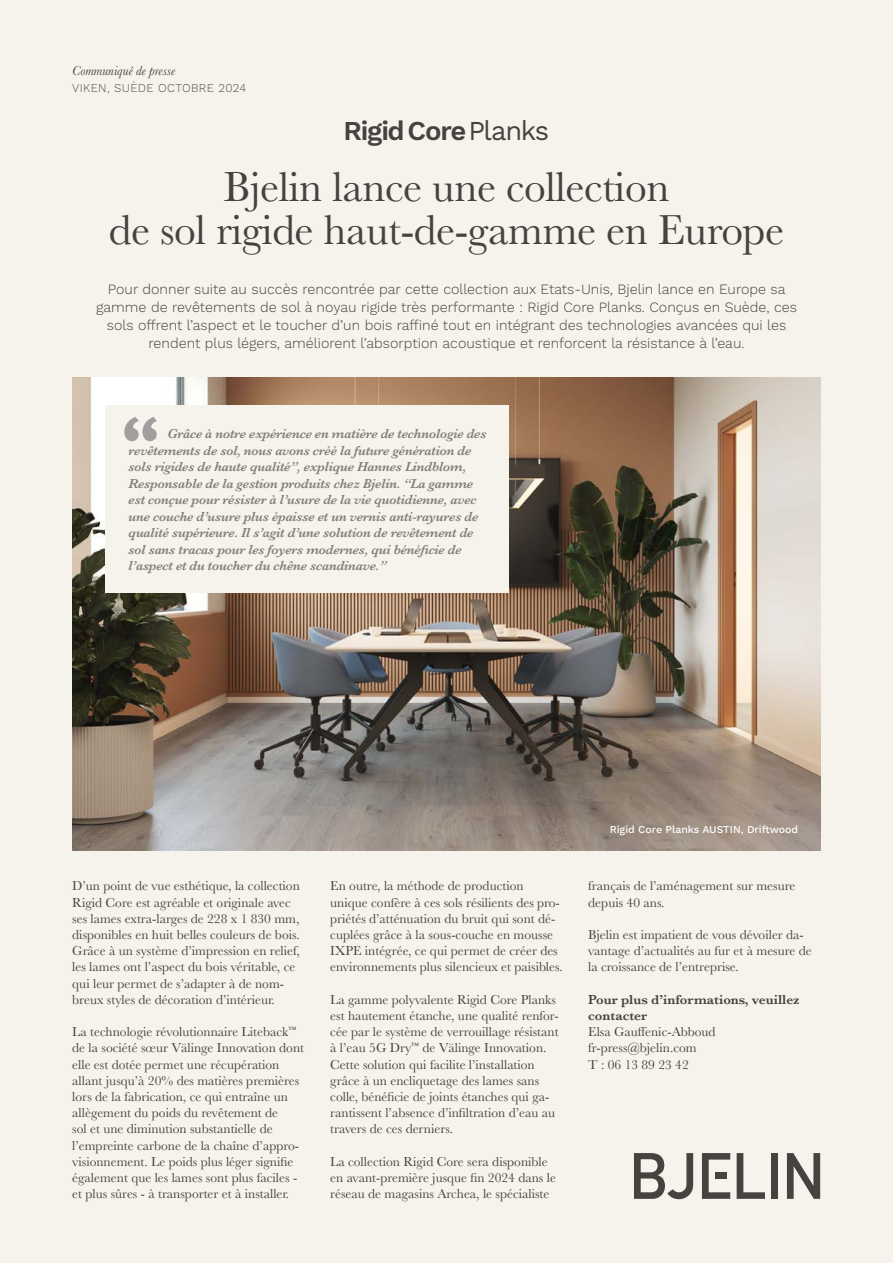
<style>
.page{position:relative;width:893px;height:1263px;background:#f6f2ec}
.page>*{position:absolute;margin:0;border:0;box-sizing:border-box;transform-origin:0 0}
.t1{font:43.5px/43.5px "Baskerville";letter-spacing:-.01em;color:#454240;text-align:center}
.t2{font:600 27.3px "Work Sans";letter-spacing:-.045em;color:#464240}
.t3{font:300 14.25px/18px "Work Sans";color:#454240;text-align:center}
.t4{font:13.5px/16.2px "Baskerville";color:#454240}
.t5{font:italic 600 13.5px/16.5px "Baskerville";letter-spacing:-.015em;color:#847d7b}
.t6{font:600 13.5px/16.2px "Baskerville";color:#454240}
.t7{font:italic 13.5px "Baskerville";color:#454240}
.t8{font:300 12px "Work Sans";letter-spacing:.03em;color:#534e4c}
.t9{font:500 10.5px "Work Sans";color:#fff}
.s1{font-weight:400}
</style>
<div class="page">
<img style="left:72px;top:377px;width:749px;height:473px">
<svg style="left:634px;top:1153px;width:59px;height:46px"></svg>
<svg style="left:737px;top:1153px;width:28px;height:46px"></svg>
<div style="left:771px;top:1153px;width:7px;height:46px;background:#454240"></div>
<svg style="left:787px;top:1153px;width:33px;height:46px"></svg>
<svg style="left:702px;top:1153px;width:28px;height:46px"></svg>
<div style="left:105px;top:406px;width:404px;height:187px;background:#f6f2ec"></div>
<svg style="left:124px;top:417px;width:33px;height:24px"></svg>
<p class="t7" style="left:72px;top:61px;width:104px">Communiqué de presse</p>
<p class="t8" style="left:72px;top:81px;width:176px">VIKEN, SUÈDE OCTOBRE 2024</p>
<h2 class="t2" style="left:344px;top:114px;width:207px">Rigid Core<span class="s1">Planks</span></h2>
<h1 class="t1" style="left:109px;top:165px;width:677px">Bjelin lance une collection<br>de sol rigide haut-de-gamme en Europe</h1>
<p class="t3" style="left:96px;top:280px;width:702px">Pour donner suite au succès rencontrée par cette collection aux Etats-Unis, Bjelin lance en Europe sa gamme de revêtements de sol à noyau rigide très performante : Rigid Core Planks. Conçus en Suède, ces sols offrent l’aspect et le toucher d’un bois raffiné tout en intégrant des technologies avancées qui les rendent plus légers, améliorent l’absorption acoustique et renforcent la résistance à l’eau.</p>
<p class="t5" style="left:129px;top:426px;width:359px;text-indent:39px">Grâce à notre expérience en matière de technologie des revêtements de sol, nous avons créé la future génération de sols rigides de haute qualité”, explique Hannes Lindblom, Responsable de la gestion produits chez Bjelin. “La gamme est conçue pour résister à l’usure de la vie quotidienne, avec une couche d’usure plus épaisse et un vernis anti-rayures de qualité supérieure. Il s’agit d’une solution de revêtement de sol sans tracas pour les foyers modernes, qui bénéficie de l’aspect et du toucher du chêne scandinave.”</p>
<p class="t4" style="left:72px;top:878px;width:229px">D’un point de vue esthétique, la collection Rigid Core est agréable et originale avec ses lames extra-larges de 228 x 1 830 mm, disponibles en huit belles couleurs de bois.<br>Grâce à un système d’impression en relief, les lames ont l’aspect du bois véritable, ce qui leur permet de s’adapter à de nom&shy;breux styles de décoration d’intérieur.</p>
<p class="t4" style="left:72px;top:1024px;width:233px">La technologie révolutionnaire Liteback<sup>™ </sup>de la société sœur Välinge Innovation dont elle est dotée permet une récupération allant jusqu’à 20% des matières premières lors de la fabrication, ce qui entraîne un allègement du poids du revêtement de<br>sol et une diminution substantielle de l’empreinte carbone de la chaîne d’appro&shy;visionnement. Le poids plus léger signifie également que les lames sont plus faciles - et plus sûres - à transporter et à installer.</p>
<p class="t4" style="left:330px;top:878px;width:234px">En outre, la méthode de production unique confère à ces sols résilients des pro&shy;priétés d’atténuation du bruit qui sont dé&shy;cuplées grâce à la sous-couche en mousse IXPE intégrée, ce qui permet de créer des environnements plus silencieux et paisibles.</p>
<p class="t4" style="left:330px;top:991px;width:230px">La gamme polyvalente Rigid Core Planks est hautement étanche, une qualité renfor&shy;cée par le système de verrouillage résistant à l’eau 5G Dry<sup>™</sup> de Välinge Innovation.<br>Cette solution qui facilite l’installation grâce à un encliquetage des lames sans colle, bénéficie de joints étanches qui ga&shy;rantissent l’absence d’infiltration d’eau au travers de ces derniers.</p>
<p class="t4" style="left:330px;top:1153px;width:227px">La collection Rigid Core sera disponible en avant-première jusque fin 2024 dans le réseau de magasins Archea, le spécialiste</p>
<p class="t9" style="left:610px;top:824px;width:190px">Rigid Core Planks AUSTIN, Driftwood</p>
<p class="t4" style="left:588px;top:878px;width:209px">français de l’aménagement sur mesure depuis 40 ans.</p>
<p class="t4" style="left:588px;top:927px;width:225px">Bjelin est impatient de vous dévoiler da&shy;vantage d’actualités au fur et à mesure de la croissance de l’entreprise.</p>
<p class="t6" style="left:588px;top:991px;width:213px">Pour plus d’informations, veuillez contacter</p>
<p class="t4" style="left:588px;top:1024px;width:129px">Elsa Gauffenic-Abboud fr-press@bjelin.com<br>T : 06 13 89 23 42</p>
</div>
